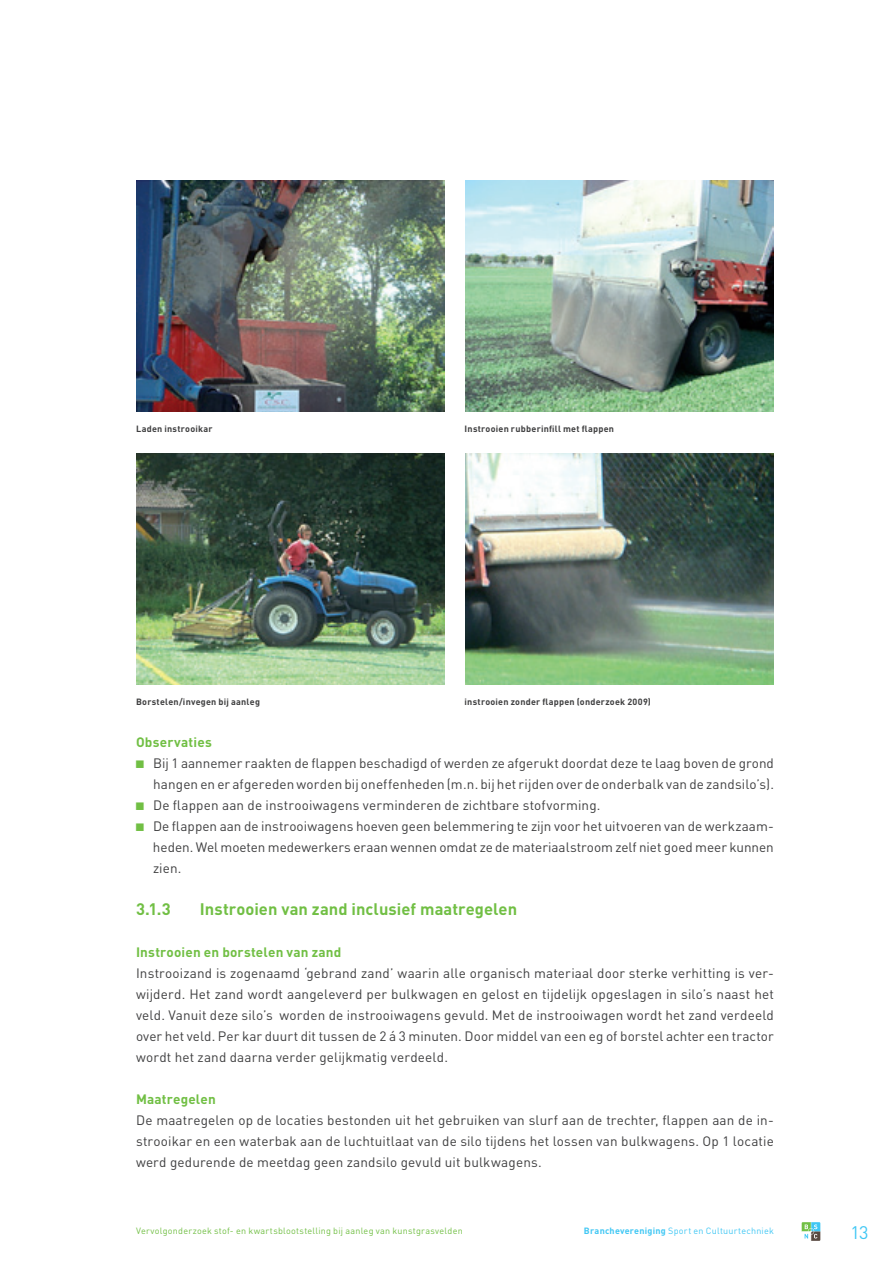
<style>
.page{position:relative;width:893px;height:1263px;background:#fff}
.page>*{position:absolute;margin:0;border:0;box-sizing:border-box;transform-origin:0 0}
.t1{font:18px "DIN";color:#40c7f4}
.t2{font:700 16.5px "DIN";letter-spacing:.005em;color:#71bf44}
.t3{font:13.5px/21px "DIN";letter-spacing:.01em;color:#3f3f40;text-align:justify}
.t4{font:700 13.5px "DIN";letter-spacing:.015em;color:#71bf44}
.t5{font:700 9px "DIN";letter-spacing:.025em;color:#3f3f40}
.t6{font:9px "DIN";letter-spacing:.03em;color:#71bf44}
.t7{font:9px "DIN";letter-spacing:.025em;color:#40c7f4}
.s1{color:#71bf44}
.s2{font-weight:700}
</style>
<div class="page">
<svg style="left:802px;top:1222px;width:18px;height:19px"></svg>
<img style="left:466px;top:180px;width:308px;height:231px">
<img style="left:136px;top:180px;width:308px;height:231px">
<img style="left:466px;top:453px;width:308px;height:231px">
<img style="left:136px;top:453px;width:308px;height:231px">
<p class="t5" style="left:136px;top:423px;width:78px">Laden instrooikar</p>
<p class="t5" style="left:465px;top:423px;width:151px">Instrooien rubberinfill met flappen</p>
<p class="t5" style="left:136px;top:696px;width:125px">Borstelen/invegen bij aanleg</p>
<p class="t5" style="left:465px;top:696px;width:188px">instrooien zonder flappen (onderzoek 2009)</p>
<p class="t4" style="left:136px;top:733px;width:77px">Observaties</p>
<p class="t3" style="left:136px;top:752px;width:639px;text-align:right"><span class="s1">■</span> Bij 1 aannemer raakten de flappen beschadigd of werden ze afgerukt doordat deze te laag boven de grond hangen en er afgereden worden bij oneffenheden (m.n. bij het rijden over de onderbalk van de zandsilo’s).</p>
<p class="t3" style="left:136px;top:794px;width:466px"><span class="s1">■</span> De flappen aan de instrooiwagens verminderen de zichtbare stofvorming.</p>
<p class="t3" style="left:153px;top:815px;width:622px;text-indent:-17px"><span class="s1">■</span> De flappen aan de instrooiwagens hoeven geen belemmering te zijn voor het uitvoeren van de werkzaam&shy;heden. Wel moeten medewerkers eraan wennen omdat ze de materiaalstroom zelf niet goed meer kunnen zien.</p>
<p class="t2" style="left:136px;top:898px;width:36px">3.1.3</p>
<p class="t2" style="left:200px;top:898px;width:319px">Instrooien van zand inclusief maatregelen</p>
<p class="t4" style="left:136px;top:943px;width:207px">Instrooien en borstelen van zand</p>
<p class="t3" style="left:136px;top:962px;width:639px">Instrooizand is zogenaamd ‘gebrand zand’ waarin alle organisch materiaal door sterke verhitting is ver&shy;wijderd. Het zand wordt aangeleverd per bulkwagen en gelost en tijdelijk opgeslagen in silo’s naast het veld. Vanuit deze silo’s worden de instrooiwagens gevuld. Met de instrooiwagen wordt het zand verdeeld over het veld. Per kar duurt dit tussen de 2 á 3 minuten. Door middel van een eg of borstel achter een tractor wordt het zand daarna verder gelijkmatig verdeeld.</p>
<p class="t4" style="left:136px;top:1090px;width:81px">Maatregelen</p>
<p class="t3" style="left:136px;top:1109px;width:639px">De maatregelen op de locaties bestonden uit het gebruiken van slurf aan de trechter, flappen aan de in&shy;strooikar en een waterbak aan de luchtuitlaat van de silo tijdens het lossen van bulkwagens. Op 1 locatie werd gedurende de meetdag geen zandsilo gevuld uit bulkwagens.</p>
<p class="t6" style="left:136px;top:1225px;width:328px">Vervolgonderzoek stof- en kwartsblootstelling bij aanleg van kunstgrasvelden</p>
<p class="t7" style="left:584px;top:1225px;width:191px"><span class="s2">Branchevereniging</span> Sport en Cultuurtechniek</p>
<h1 class="t1" style="left:850px;top:1221px;width:20px">13</h1>
</div>
